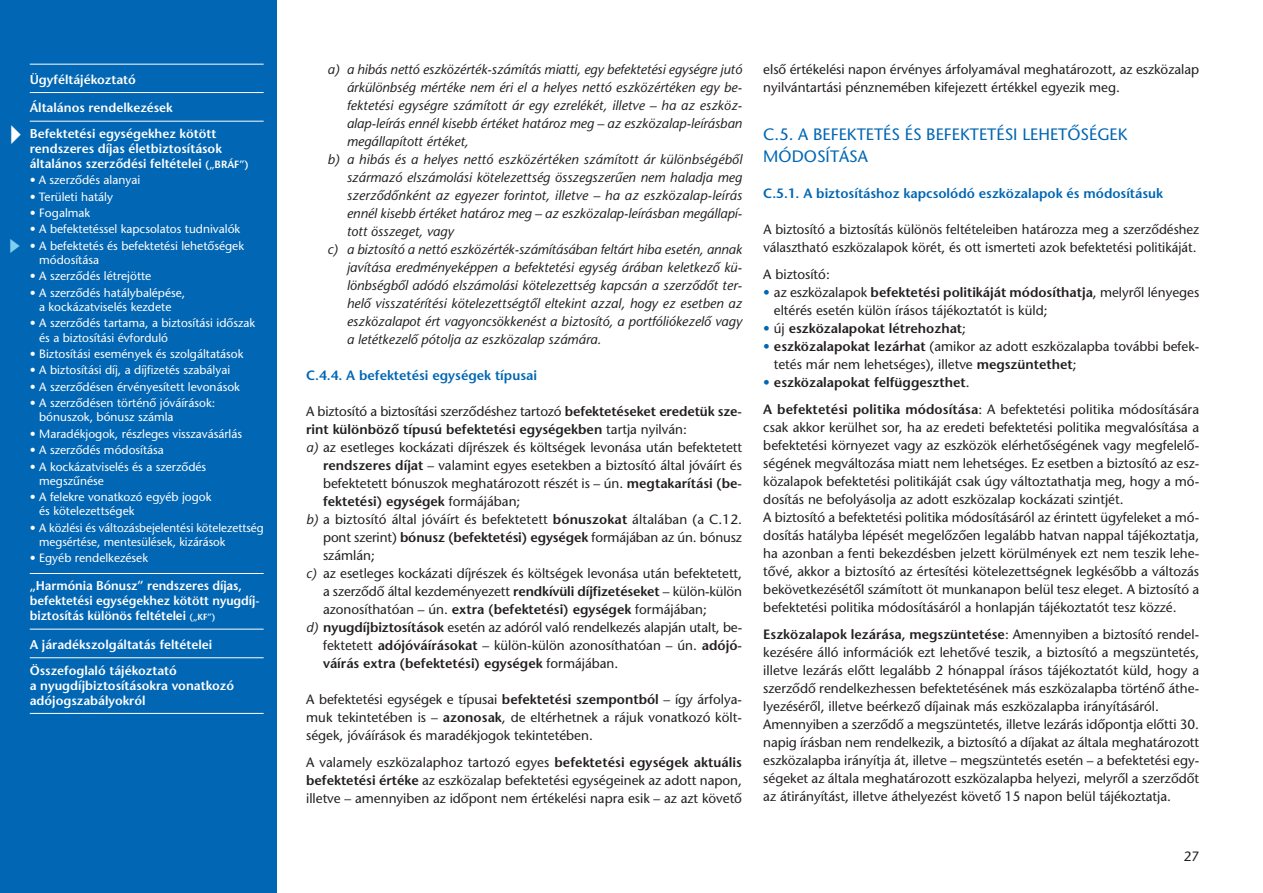
<style>
.page{position:relative;width:1263px;height:893px;background:#fff}
.page>*{position:absolute;margin:0;border:0;box-sizing:border-box;transform-origin:0 0}
.t1{font:16.5px "ITC Stone Sans M";color:#0166b3}
.t2{font:13.5px/18px "ITC Stone Sans M";color:#231f20;text-align:justify}
.t3{font:italic 13.5px/18px "ITC Stone Sans M";color:#231f20;text-align:justify}
.t4{font:13.5px/18px "ITC Stone Sans M Semi";color:#231f20}
.t5{font:13.5px "ITC Stone Sans M Semi";color:#0166b3}
.t6{font:12.75px/15px "ITC Stone Sans M Semi";color:#fff}
.t7{font:12px/14.2px "ITC Stone Sans M";color:#fff}
.s1{font-size:10.5px}
.s2{font-size:9px}
.s3{font-family:"ITC Stone Sans M"}
.s4{font-style:italic}
.s5{font-family:"ITC Stone Sans M Semi"}
.s6{color:#0166b3}
.s7{font-family:"ITC Stone Sans M";color:#0166b3}
</style>
<div class="page">
<div style="left:0;top:0;width:276px;height:893px;background:#0166b3"></div>
<hr style="left:30px;top:64px;width:234px;height:1px;background:#fff">
<hr style="left:30px;top:92px;width:234px;height:1px;background:#fff">
<hr style="left:30px;top:121px;width:234px;height:1px;background:#fff">
<hr style="left:30px;top:573px;width:234px;height:1px;background:#fff">
<hr style="left:30px;top:629px;width:234px;height:1px;background:#fff">
<hr style="left:30px;top:657px;width:234px;height:1px;background:#fff">
<hr style="left:30px;top:713px;width:234px;height:1px;background:#fff">
<p class="t6" style="left:30px;top:73px;width:108px">Ügyféltájékoztató</p>
<p class="t6" style="left:30px;top:102px;width:145px">Általános rendelkezések</p>
<p class="t6" style="left:30px;top:127px;width:221px">Befektetési egységekhez kötött rendszeres díjas életbiztosítások általános szerződési feltételei <span class="s1">(„BRÁF”)</span></p>
<p class="t7" style="left:30px;top:174px;width:112px">• A szerződés alanyai</p>
<p class="t7" style="left:30px;top:191px;width:85px">• Területi hatály</p>
<p class="t7" style="left:30px;top:207px;width:62px">• Fogalmak</p>
<p class="t7" style="left:30px;top:223px;width:212px">• A befektetéssel kapcsolatos tudnivalók</p>
<p class="t7" style="left:39px;top:240px;width:206px;text-indent:-9px">• A befektetés és befektetési lehetőségek módosítása</p>
<p class="t7" style="left:30px;top:270px;width:123px">• A szerződés létrejötte</p>
<p class="t7" style="left:30px;top:287px;width:157px;text-align:center">• A szerződés hatálybalépése, a kockázatviselés kezdete</p>
<p class="t7" style="left:39px;top:317px;width:218px;text-indent:-9px">• A szerződés tartama, a biztosítási időszak és a biztosítási évforduló</p>
<p class="t7" style="left:30px;top:348px;width:215px">• Biztosítási események és szolgáltatások</p>
<p class="t7" style="left:30px;top:364px;width:202px">• A biztosítási díj, a díjfizetés szabályai</p>
<p class="t7" style="left:30px;top:381px;width:212px">• A szerződésen érvényesített levonások</p>
<p class="t7" style="left:39px;top:397px;width:178px;text-indent:-9px">• A szerződésen történő jóváírások: bónuszok, bónusz számla</p>
<p class="t7" style="left:30px;top:428px;width:214px">• Maradékjogok, részleges visszavásárlás</p>
<p class="t7" style="left:30px;top:444px;width:136px">• A szerződés módosítása</p>
<p class="t7" style="left:39px;top:461px;width:169px;text-indent:-9px">• A kockázatviselés és a szerződés megszűnése</p>
<p class="t7" style="left:39px;top:491px;width:174px;text-indent:-9px">• A felekre vonatkozó egyéb jogok és kötelezettségek</p>
<p class="t7" style="left:39px;top:522px;width:226px;text-indent:-9px">• A közlési és változásbejelentési kötelezettség megsértése, mentesülések, kizárások</p>
<p class="t7" style="left:30px;top:552px;width:120px">• Egyéb rendelkezések</p>
<p class="t6" style="left:30px;top:580px;width:231px">„Harmónia Bónusz” rendszeres díjas, befektetési egységekhez kötött nyugdíj - biztosítás különös feltételei <span class="s2">(„KF”)</span></p>
<p class="t6" style="left:30px;top:638px;width:184px">A járadékszolgáltatás feltételei</p>
<p class="t6" style="left:30px;top:664px;width:206px">Összefoglaló tájékoztató<br>a nyugdíjbiztosításokra vonatkozó adójogszabályokról</p>
<p class="t3" style="left:347px;top:62px;width:397px;text-indent:-19px">a) a hibás nettó eszközérték-számítás miatti, egy befektetési egységre jutó árkülönbség mértéke nem éri el a helyes nettó eszközértéken egy be&shy;fektetési egységre számított ár egy ezrelékét, illetve – ha az eszköz&shy;alap-leírás ennél kisebb értéket határoz meg – az eszközalap-leírásban megállapított értéket,</p>
<p class="t3" style="left:347px;top:152px;width:397px;text-indent:-19px">b) a hibás és a helyes nettó eszközértéken számított ár különbségéből származó elszámolási kötelezettség összegszerűen nem haladja meg szerződőnként az egyezer forintot, illetve – ha az eszközalap-leírás ennél kisebb értéket határoz meg – az eszközalap-leírásban megállapí&shy;tott összeget, vagy</p>
<p class="t3" style="left:347px;top:242px;width:397px;text-indent:-19px">c) a biztosító a nettó eszközérték-számításában feltárt hiba esetén, annak javítása eredményeképpen a befektetési egység árában keletkező kü&shy;lönbségből adódó elszámolási kötelezettség kapcsán a szerződőt ter&shy;helő visszatérítési kötelezettségtől eltekint azzal, hogy ez esetben az eszközalapot ért vagyoncsökkenést a biztosító, a portfóliókezelő vagy a letétkezelő pótolja az eszközalap számára.</p>
<p class="t5" style="left:306px;top:370px;width:232px">C.4.4. A befektetési egységek típusai</p>
<p class="t4" style="left:306px;top:404px;width:437px"><span class="s3">A biztosító a biztosítási szerződéshez tartozó</span> befektetéseket eredetük sze&shy;rint különböző típusú befektetési egységekben <span class="s3">tartja nyilván:</span></p>
<p class="t2" style="left:323px;top:440px;width:421px;text-indent:-17px"><span class="s4">a)</span> az esetleges kockázati díjrészek és költségek levonása után befektetett <span class="s5">rendszeres díjat</span> – valamint egyes esetekben a biztosító által jóváírt és befektetett bónuszok meghatározott részét is – ún. <span class="s5">megtakarítási (be&shy;fektetési) egységek</span> formájában;</p>
<p class="t2" style="left:323px;top:512px;width:421px;text-indent:-17px"><span class="s4">b)</span> a biztosító által jóváírt és befektetett <span class="s5">bónuszokat</span> általában (a C.12. pont szerint) <span class="s5">bónusz (befektetési) egységek</span> formájában az ún. bónusz számlán;</p>
<p class="t2" style="left:323px;top:566px;width:421px;text-indent:-17px"><span class="s4">c)</span> az esetleges kockázati díjrészek és költségek levonása után befektetett, a szerződő által kezdeményezett <span class="s5">rendkívüli díjfizetéseket</span> – külön-külön azonosíthatóan – ún. <span class="s5">extra (befektetési) egységek</span> formájában;</p>
<p class="t2" style="left:323px;top:620px;width:421px;text-indent:-17px"><span class="s4">d)</span> <span class="s5">nyugdíjbiztosítások</span> esetén az adóról való rendelkezés alapján utalt, be&shy;fektetett <span class="s5">adójóváírásokat</span> – külön-külön azonosíthatóan – ún. <span class="s5">adójó&shy;váírás extra (befektetési) egységek</span> formájában.</p>
<p class="t2" style="left:306px;top:692px;width:437px">A befektetési egységek e típusai <span class="s5">befektetési szempontból</span> – így árfolya&shy;muk tekintetében is – <span class="s5">azonosak</span>, de eltérhetnek a rájuk vonatkozó költ&shy;ségek, jóváírások és maradékjogok tekintetében.</p>
<p class="t2" style="left:306px;top:755px;width:437px">A valamely eszközalaphoz tartozó egyes <span class="s5">befektetési egységek aktuális befektetési értéke</span> az eszközalap befektetési egységeinek az adott napon, illetve – amennyiben az időpont nem értékelési napra esik – az azt követő</p>
<p class="t2" style="left:763px;top:62px;width:437px">első értékelési napon érvényes árfolyamával meghatározott, az eszközalap nyilvántartási pénznemében kifejezett értékkel egyezik meg.</p>
<p class="t1" style="left:763px;top:128px;width:366px">C.5. A BEFEKTETÉS ÉS BEFEKTETÉSI LEHETŐSÉGEK</p>
<p class="t1" style="left:763px;top:150px;width:106px">MÓDOSÍTÁSA</p>
<p class="t5" style="left:763px;top:188px;width:401px">C.5.1. A biztosításhoz kapcsolódó eszközalapok és módosításuk</p>
<p class="t2" style="left:763px;top:222px;width:437px">A biztosító a biztosítás különös feltételeiben határozza meg a szerződéshez választható eszközalapok körét, és ott ismerteti azok befektetési politikáját.</p>
<p class="t2" style="left:763px;top:267px;width:68px">A biztosító:</p>
<p class="t2" style="left:774px;top:285px;width:427px;text-indent:-10px"><span class="s6">•</span> az eszközalapok <span class="s5">befektetési politikáját módosíthatja</span>, melyről lényeges eltérés esetén külön írásos tájékoztatót is küld;</p>
<p class="t4" style="left:763px;top:321px;width:204px"><span class="s7">•</span> <span class="s3">új</span> eszközalapokat létrehozhat<span class="s3">;</span></p>
<p class="t2" style="left:774px;top:339px;width:427px;text-indent:-10px"><span class="s6">•</span> <span class="s5">eszközalapokat lezárhat</span> (amikor az adott eszközalapba további befek&shy;tetés már nem lehetséges), illetve <span class="s5">megszüntethet</span>;</p>
<p class="t4" style="left:763px;top:375px;width:208px"><span class="s7">•</span> eszközalapokat felfüggeszthet<span class="s3">.</span></p>
<p class="t2" style="left:763px;top:402px;width:437px"><span class="s5">A befektetési politika módosítása</span>: A befektetési politika módosítására csak akkor kerülhet sor, ha az eredeti befektetési politika megvalósítása a befektetési környezet vagy az eszközök elérhetőségének vagy megfelelő&shy;ségének megváltozása miatt nem lehetséges. Ez esetben a biztosító az esz&shy;közalapok befektetési politikáját csak úgy változtathatja meg, hogy a mó&shy;dosítás ne befolyásolja az adott eszközalap kockázati szintjét.</p>
<p class="t2" style="left:763px;top:510px;width:437px">A biztosító a befektetési politika módosításáról az érintett ügyfeleket a mó&shy;dosítás hatályba lépését megelőzően legalább hatvan nappal tájékoztatja, ha azonban a fenti bekezdésben jelzett körülmények ezt nem teszik lehe&shy;tővé, akkor a biztosító az értesítési kötelezettségnek legkésőbb a változás bekövetkezésétől számított öt munkanapon belül tesz eleget. A biztosító a befektetési politika módosításáról a honlapján tájékoztatót tesz közzé.</p>
<p class="t2" style="left:763px;top:627px;width:437px"><span class="s5">Eszközalapok lezárása, megszüntetése</span>: Amennyiben a biztosító rendel&shy;kezésére álló információk ezt lehetővé teszik, a biztosító a megszüntetés, illetve lezárás előtt legalább 2 hónappal írásos tájékoztatót küld, hogy a szerződő rendelkezhessen befektetésének más eszközalapba történő áthe&shy;lyezéséről, illetve beérkező díjainak más eszközalapba irányításáról.</p>
<p class="t2" style="left:763px;top:717px;width:437px">Amennyiben a szerződő a megszüntetés, illetve lezárás időpontja előtti 30. napig írásban nem rendelkezik, a biztosító a díjakat az általa meghatározott eszközalapba irányítja át, illetve – megszüntetés esetén – a befektetési egy&shy;ségeket az általa meghatározott eszközalapba helyezi, melyről a szerződőt az átirányítást, illetve áthelyezést követő 15 napon belül tájékoztatja.</p>
<p class="t2" style="left:1184px;top:848px;width:17px">27</p>
</div>
